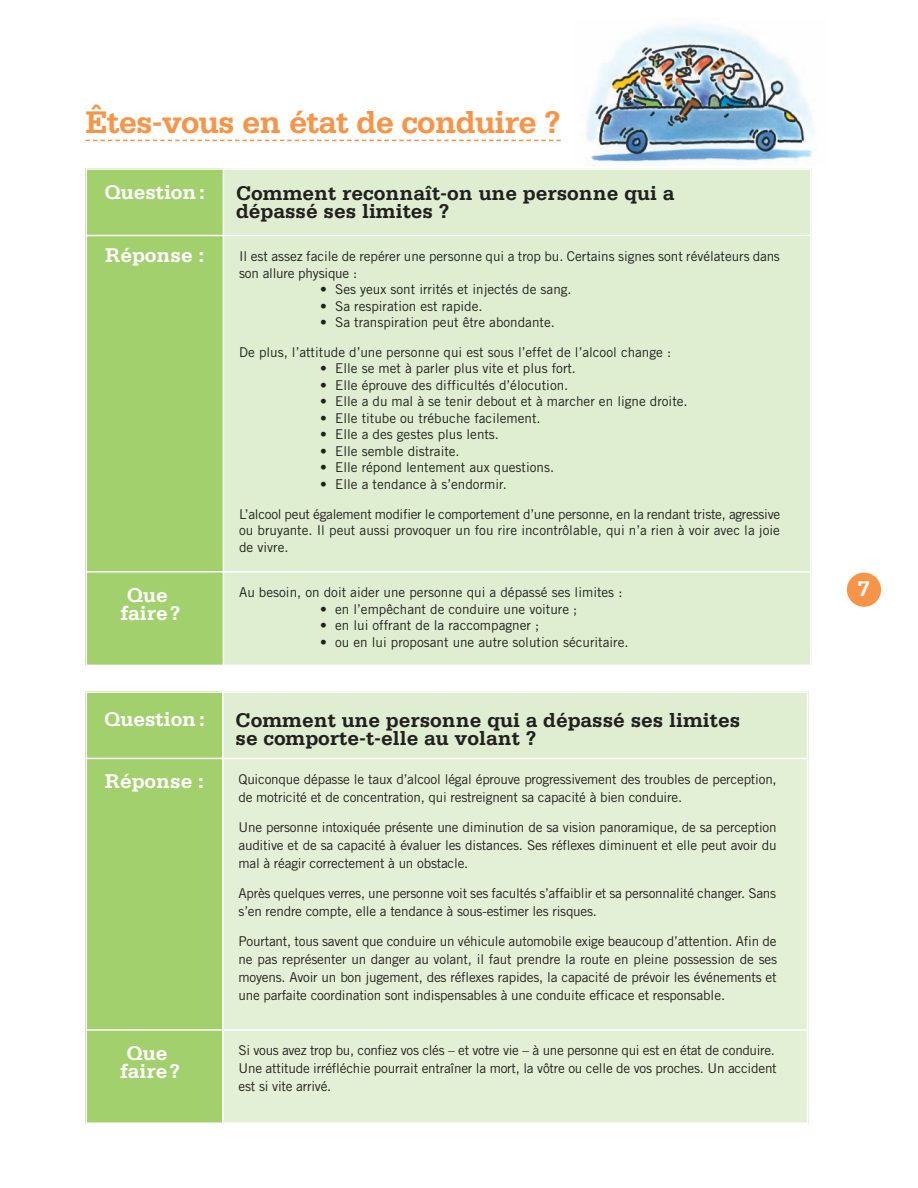
<style>
.page{position:relative;width:918px;height:1188px;background:#fff}
.page>*{position:absolute;margin:0;border:0;box-sizing:border-box;transform-origin:0 0}
.t1{font:700 33px "Serifa";letter-spacing:-.025em;color:#f79447}
.t2{font:700 22.5px "Serifa";color:#fff}
.t3{font:700 21px/18px "Serifa";color:#231f20}
.t4{font:700 21px/18px "Serifa";color:#fff;text-align:center}
.t5{font:13.5px/18px "Trade Gothic";color:#231f20}
.t6{font:13.5px/18px "Trade Gothic";letter-spacing:-.02em;color:#231f20}
</style>
<div class="page">
<svg style="left:85px;top:140px;width:476px;height:1px"></svg>
<div style="left:86px;top:168px;width:137px;height:68px;background:#a2d06d"></div>
<div style="left:223px;top:168px;width:589px;height:68px;background:#dfedd0"></div>
<div style="left:86px;top:236px;width:137px;height:336px;background:#a2d06d"></div>
<div style="left:223px;top:236px;width:589px;height:336px;background:#dfedd0"></div>
<div style="left:86px;top:572px;width:137px;height:94px;background:#a2d06d"></div>
<div style="left:223px;top:572px;width:589px;height:94px;background:#dfedd0"></div>
<hr style="left:86px;top:168px;width:1px;height:498px;background:#fff">
<hr style="left:223px;top:168px;width:1px;height:498px;background:#fff">
<hr style="left:810px;top:168px;width:2px;height:498px;background:#fff">
<hr style="left:86px;top:168px;width:726px;height:2px;background:#fff">
<hr style="left:86px;top:235px;width:726px;height:1px;background:#fff">
<hr style="left:86px;top:571px;width:726px;height:2px;background:#fff">
<hr style="left:86px;top:665px;width:726px;height:1px;background:#fff">
<div style="left:86px;top:691px;width:137px;height:67px;background:#a2d06d"></div>
<div style="left:223px;top:691px;width:585px;height:67px;background:#dfedd0"></div>
<div style="left:86px;top:758px;width:137px;height:272px;background:#a2d06d"></div>
<div style="left:223px;top:758px;width:585px;height:272px;background:#e4f0d6"></div>
<div style="left:86px;top:1030px;width:137px;height:94px;background:#a2d06d"></div>
<div style="left:223px;top:1030px;width:585px;height:94px;background:#e4f0d6"></div>
<hr style="left:86px;top:691px;width:1px;height:433px;background:#fff">
<hr style="left:222px;top:691px;width:2px;height:433px;background:#fff">
<hr style="left:807px;top:691px;width:1px;height:433px;background:#fff">
<hr style="left:86px;top:691px;width:722px;height:2px;background:#fff">
<hr style="left:86px;top:758px;width:722px;height:1px;background:#fff">
<hr style="left:86px;top:1029px;width:722px;height:2px;background:#fff">
<hr style="left:86px;top:1122px;width:722px;height:2px;background:#fff">
<div style="left:847px;top:573px;width:34px;height:34px;background:#f79447;border-radius:50%"></div>
<img style="left:585px;top:24px;width:228px;height:142px">
<h1 class="t1" style="left:85px;top:112px;width:477px">Êtes-vous en état de conduire ?</h1>
<h3 class="t4" style="left:105px;top:185px;width:102px">Question:</h3>
<h3 class="t3" style="left:236px;top:186px;width:440px">Comment reconnaît-on une personne qui a dépassé ses limites ?</h3>
<h3 class="t4" style="left:105px;top:248px;width:101px">Réponse :</h3>
<p class="t5" style="left:239px;top:249px;width:542px;line-height:16.5px">Il est assez facile de repérer une personne qui a trop bu. Certains signes sont révélateurs dans son allure physique :</p>
<p class="t5" style="left:320px;top:281px;width:253px">• Ses yeux sont irrités et injectés de sang.</p>
<p class="t5" style="left:320px;top:298px;width:164px">• Sa respiration est rapide.</p>
<p class="t5" style="left:320px;top:314px;width:236px">• Sa transpiration peut être abondante.</p>
<p class="t5" style="left:239px;top:344px;width:434px">De plus, l’attitude d’une personne qui est sous l’effet de l’alcool change :</p>
<p class="t5" style="left:320px;top:361px;width:257px">• Elle se met à parler plus vite et plus fort.</p>
<p class="t5" style="left:320px;top:377px;width:250px">• Elle éprouve des difficultés d’élocution.</p>
<p class="t5" style="left:320px;top:394px;width:369px">• Elle a du mal à se tenir debout et à marcher en ligne droite.</p>
<p class="t5" style="left:320px;top:410px;width:222px">• Elle titube ou trébuche facilement.</p>
<p class="t5" style="left:320px;top:427px;width:180px">• Elle a des gestes plus lents.</p>
<p class="t5" style="left:320px;top:443px;width:141px">• Elle semble distraite.</p>
<p class="t5" style="left:320px;top:460px;width:236px">• Elle répond lentement aux questions.</p>
<p class="t5" style="left:320px;top:476px;width:188px">• Elle a tendance à s’endormir.</p>
<p class="t5" style="left:239px;top:507px;width:542px;line-height:16.5px;text-align:justify">L’alcool peut également modifier le comportement d’une personne, en la rendant triste, agressive ou bruyante. Il peut aussi provoquer un fou rire incontrôlable, qui n’a rien à voir avec la joie de vivre.</p>
<h3 class="t4" style="left:120px;top:588px;width:62px">Que faire?</h3>
<p class="t5" style="left:239px;top:585px;width:385px">Au besoin, on doit aider une personne qui a dépassé ses limites :</p>
<p class="t5" style="left:320px;top:601px;width:259px">• en l’empêchant de conduire une voiture ;</p>
<p class="t5" style="left:320px;top:618px;width:220px">• en lui offrant de la raccompagner ;</p>
<p class="t5" style="left:320px;top:634px;width:310px">• ou en lui proposant une autre solution sécuritaire.</p>
<h3 class="t4" style="left:104px;top:712px;width:102px">Question:</h3>
<h3 class="t3" style="left:236px;top:713px;width:506px">Comment une personne qui a dépassé ses limites se comporte-t-elle au volant ?</h3>
<h3 class="t4" style="left:105px;top:774px;width:101px">Réponse :</h3>
<p class="t5" style="left:239px;top:771px;width:540px">Quiconque dépasse le taux d’alcool légal éprouve progressivement des troubles de perception, de motricité et de concentration, qui restreignent sa capacité à bien conduire.</p>
<p class="t5" style="left:239px;top:819px;width:540px;text-align:justify">Une personne intoxiquée présente une diminution de sa vision panoramique, de sa perception auditive et de sa capacité à évaluer les distances. Ses réflexes diminuent et elle peut avoir du mal à réagir correctement à un obstacle.</p>
<p class="t6" style="left:239px;top:885px;width:539px">Après quelques verres, une personne voit ses facultés s’affaiblir et sa personnalité changer. Sans s’en rendre compte, elle a tendance à sous-estimer les risques.</p>
<p class="t5" style="left:239px;top:933px;width:540px;text-align:justify">Pourtant, tous savent que conduire un véhicule automobile exige beaucoup d’attention. Afin de ne pas représenter un danger au volant, il faut prendre la route en pleine possession de ses moyens. Avoir un bon jugement, des réflexes rapides, la capacité de prévoir les événements et une parfaite coordination sont indispensables à une conduite efficace et responsable.</p>
<h3 class="t4" style="left:120px;top:1046px;width:62px">Que faire?</h3>
<p class="t5" style="left:239px;top:1043px;width:540px">Si vous avez trop bu, confiez vos clés – et votre vie – à une personne qui est en état de conduire.<br>Une attitude irréfléchie pourrait entraîner la mort, la vôtre ou celle de vos proches. Un accident est si vite arrivé.</p>
<h2 class="t2" style="left:858px;top:581px;width:14px">7</h2>
</div>
